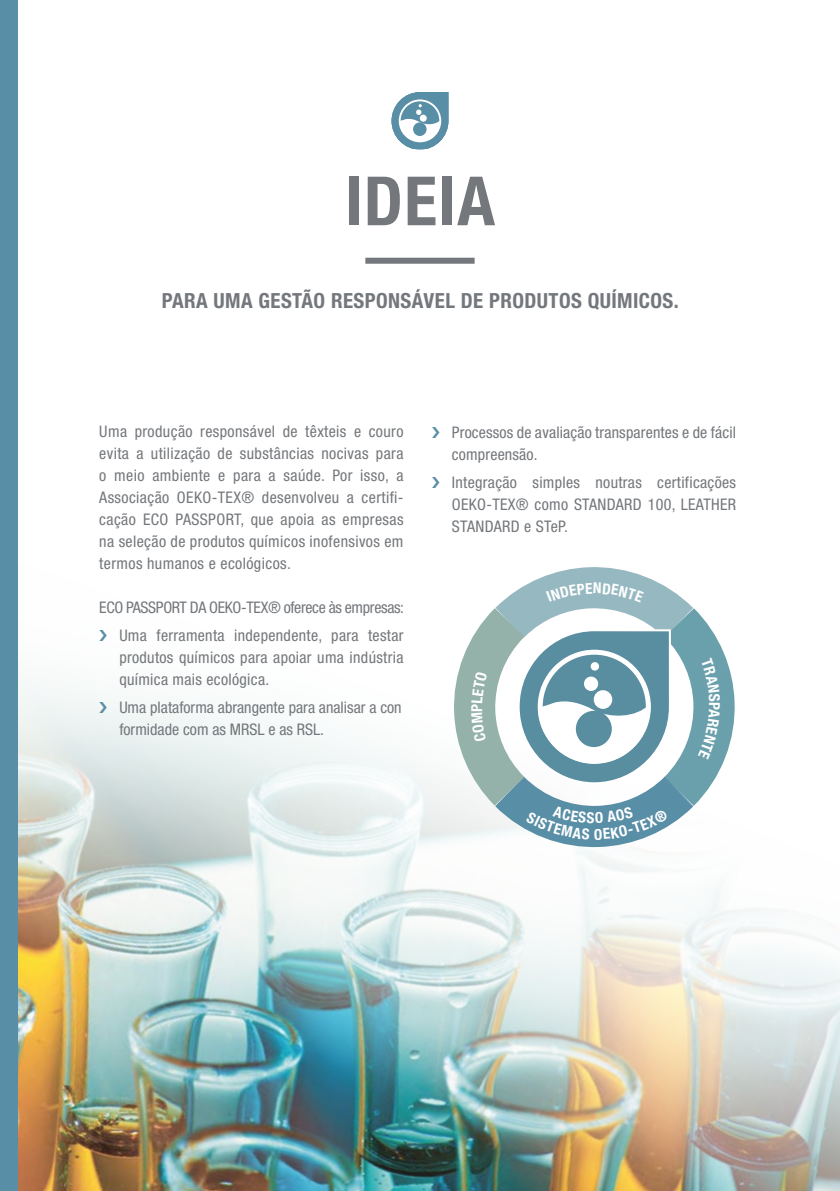
<style>
.page{position:relative;width:840px;height:1191px;background:#fff}
.page>*{position:absolute;margin:0;border:0;box-sizing:border-box;transform-origin:0 0}
.t1{font:700 condensed 68px "Helvetica Neue LT Pro";letter-spacing:.02em;color:#74777b}
.t2{font:700 condensed 20.8px "Helvetica Neue LT Pro";letter-spacing:.02em;color:#74777b}
.t3{font:condensed 16px/22px "Helvetica Neue LT Pro";letter-spacing:.02em;color:#74777b;text-align:justify}
.t4{font:condensed 16px/22px "Helvetica Neue LT Pro";color:#74777b}
.t5{font:700 condensed 15px "Helvetica Neue";color:#fff}
</style>
<div class="page">
<img style="left:17px;top:490px;width:822px;height:701px">
<div style="left:0;top:0;width:17px;height:1191px;background:#588ea6"></div>
<svg style="left:391px;top:92px;width:57px;height:58px"></svg>
<div style="left:365px;top:258px;width:109px;height:6px;background:#74777b"></div>
<svg style="left:100px;top:629px;width:7px;height:12px"></svg>
<svg style="left:100px;top:701px;width:7px;height:12px"></svg>
<svg style="left:454px;top:567px;width:280px;height:280px"></svg>
<h1 class="t1" style="left:345px;top:160px;width:151px">IDEIA</h1>
<h2 class="t2" style="left:162px;top:288px;width:518px">PARA UMA GESTÃO RESPONSÁVEL DE PRODUTOS QUÍMICOS.</h2>
<p class="t3" style="left:99px;top:420px;width:305px">Uma produção responsável de têxteis e couro evita a utilização de substâncias nocivas para o meio ambiente e para a saúde. Por isso, a Associação OEKO-TEX® desenvolveu a certifi&shy;cação ECO PASSPORT, que apoia as empresas na seleção de produtos químicos inofensivos em termos humanos e ecológicos.</p>
<p class="t3" style="left:99px;top:593px;width:306px;line-height:28px;text-align:right">ECO PASSPORT DA OEKO-TEX® oferece às empresas:<br>Uma ferramenta independente, para testar</p>
<p class="t3" style="left:119px;top:646px;width:285px">produtos químicos para apoiar uma indústria química mais ecológica.</p>
<p class="t4" style="left:119px;top:696px;width:284px">Uma plataforma abrangente para analisar a con formidade com as MRSL e as RSL.</p>
<p class="t3" style="left:451px;top:421px;width:285px">Processos de avaliação transparentes e de fácil compreensão.</p>
<p class="t3" style="left:451px;top:471px;width:285px">Integração simples noutras certificações OEKO-TEX® como STANDARD 100, LEATHER STANDARD e STeP.</p>
<p class="t5" style="left:726px;top:702px;width:10px;rotate:90deg">P</p>
</div>
